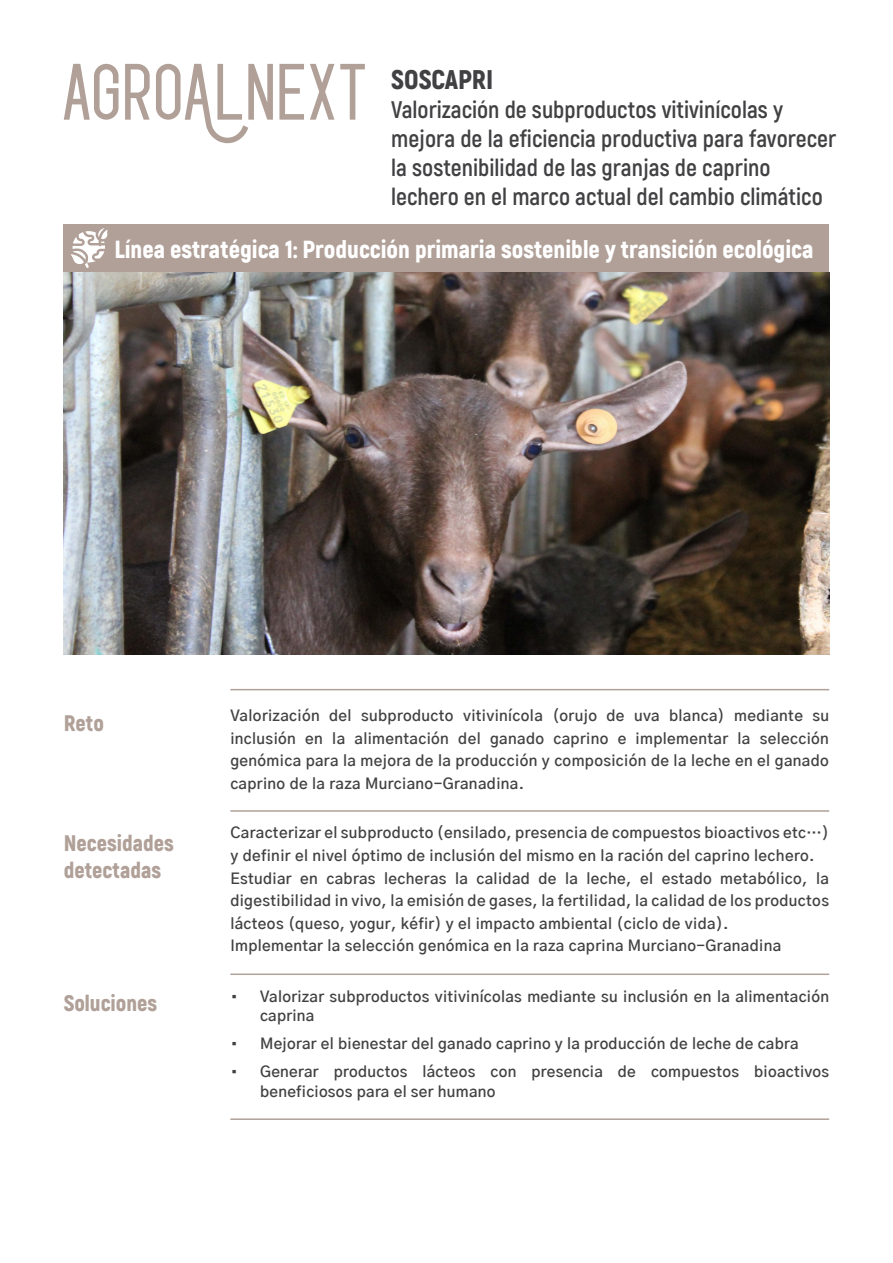
<style>
.page{position:relative;width:893px;height:1263px;background:#fff}
.page>*{position:absolute;margin:0;border:0;box-sizing:border-box;transform-origin:0 0}
.t1{font:900 27px "Akrobat";color:#414042}
.t2{font:900 24.75px "Akrobat";color:#fff}
.t3{font:700 24px/28.8px "Akrobat";color:#414042}
.t4{font:900 22.5px/27px "Akrobat";color:#b0a098}
.t5{font:600 15px/22.5px "Gothic A1";letter-spacing:.025em;color:#424142}
</style>
<div class="page">
<img style="left:64px;top:272px;width:765px;height:383px">
<div style="left:64px;top:224px;width:765px;height:48px;background:#b0a098"></div>
<hr style="left:230px;top:810px;width:599px;height:2px;background:#b0a098">
<hr style="left:230px;top:689px;width:599px;height:1px;background:#b0a098">
<hr style="left:230px;top:973px;width:599px;height:2px;background:#b0a098">
<svg style="left:71px;top:228px;width:37px;height:40px"></svg>
<svg style="left:64px;top:64px;width:55px;height:56px"></svg>
<svg style="left:125px;top:64px;width:25px;height:56px"></svg>
<svg style="left:156px;top:64px;width:117px;height:79px"></svg>
<svg style="left:279px;top:64px;width:25px;height:56px"></svg>
<svg style="left:310px;top:64px;width:24px;height:56px"></svg>
<svg style="left:340px;top:64px;width:25px;height:56px"></svg>
<hr style="left:230px;top:1118px;width:599px;height:2px;background:#b0a098">
<p class="t1" style="left:391px;top:62px;width:104px">SOSCAPRI</p>
<p class="t3" style="left:391px;top:95px;width:447px">Valorización de subproductos vitivinícolas y mejora de la eficiencia productiva para favorecer la sostenibilidad de las granjas de caprino</p>
<p class="t3" style="left:391px;top:182px;width:433px">lechero en el marco actual del cambio climático</p>
<p class="t2" style="left:114px;top:233px;width:701px">Línea estratégica 1: Producción primaria sostenible y transición ecológica</p>
<p class="t4" style="left:64px;top:709px;width:42px">Reto</p>
<p class="t4" style="left:64px;top:830px;width:112px">Necesidades detectadas</p>
<p class="t4" style="left:64px;top:989px;width:95px">Soluciones</p>
<p class="t5" style="left:230px;top:704px;width:600px;text-align:justify">Valorización del subproducto vitivinícola (orujo de uva blanca) mediante su inclusión en la alimentación del ganado caprino e implementar la selección genómica para la mejora de la producción y composición de la leche en el ganado caprino de la raza Murciano-Granadina.</p>
<p class="t5" style="left:230px;top:821px;width:600px">Caracterizar el subproducto (ensilado, presencia de compuestos bioactivos etc…) y definir el nivel óptimo de inclusión del mismo en la ración del caprino lechero.</p>
<p class="t5" style="left:230px;top:866px;width:600px;text-align:justify">Estudiar en cabras lecheras la calidad de la leche, el estado metabólico, la digestibilidad in vivo, la emisión de gases, la fertilidad, la calidad de los productos lácteos (queso, yogur, kéfir) y el impacto ambiental (ciclo de vida).</p>
<p class="t5" style="left:230px;top:934px;width:552px">Implementar la selección genómica en la raza caprina Murciano-Granadina</p>
<p class="t5" style="left:260px;top:986px;width:570px;line-height:19.5px;text-indent:-30px">• Valorizar subproductos vitivinícolas mediante su inclusión en la alimentación caprina</p>
<p class="t5" style="left:230px;top:1032px;width:570px">• Mejorar el bienestar del ganado caprino y la producción de leche de cabra</p>
<p class="t5" style="left:260px;top:1061px;width:570px;line-height:19.5px;text-indent:-30px">• Generar productos lácteos con presencia de compuestos bioactivos beneficiosos para el ser humano</p>
</div>
